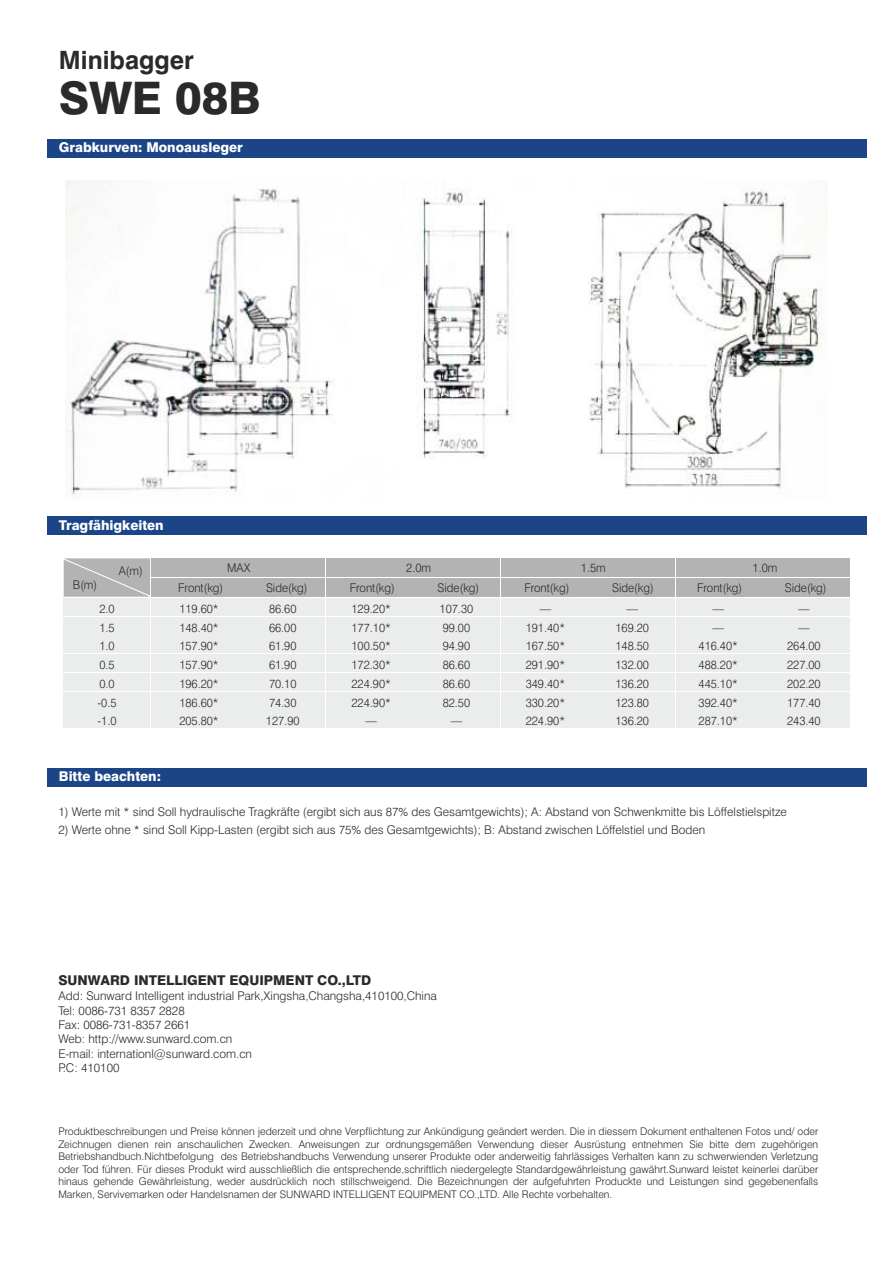
<style>
.page{position:relative;width:893px;height:1263px;background:#fff}
.page>*{position:absolute;margin:0;border:0;box-sizing:border-box;transform-origin:0 0}
.t1{font:800 44.85px "Swiss 721 BT";color:#2b2929}
.t2{font:700 25.2px "Swiss 721 BT";color:#2b2929}
.t3{font:800 13.5px "Swiss 721 BT";color:#fff}
.t4{font:800 13.5px "Swiss 721 BT";color:#2b2929}
.t5{font:300 12px/18.8px "Swiss 721 BT";color:#2b2929;text-align:center;scale:.96 1}
.t6{font:300 12px/14.4px "Swiss 721 BT";color:#2b2929}
.t7{font:300 10.5px/12.6px "Swiss 721 BT";color:#2b2929;text-align:justify}
</style>
<div class="page">
<div style="left:47px;top:139px;width:820px;height:19px;background:#1c4587"></div>
<div style="left:47px;top:768px;width:820px;height:18px;background:#1c4587"></div>
<div style="left:47px;top:517px;width:820px;height:18px;background:#1c4587"></div>
<div style="left:64px;top:673px;width:86px;height:18px;background:#ebeded"></div>
<div style="left:64px;top:692px;width:86px;height:17px;background:#ebeded"></div>
<div style="left:64px;top:598px;width:86px;height:17px;background:#ebeded"></div>
<div style="left:64px;top:617px;width:86px;height:17px;background:#ebeded"></div>
<div style="left:64px;top:635px;width:86px;height:18px;background:#ebeded"></div>
<div style="left:64px;top:654px;width:86px;height:18px;background:#ebeded"></div>
<svg style="left:64px;top:558px;width:86px;height:39px;background:#b6b6b6"></svg>
<div style="left:151px;top:673px;width:87px;height:18px;background:#ebeded"></div>
<div style="left:151px;top:692px;width:87px;height:17px;background:#ebeded"></div>
<div style="left:151px;top:598px;width:87px;height:17px;background:#ebeded"></div>
<div style="left:151px;top:617px;width:87px;height:17px;background:#ebeded"></div>
<div style="left:151px;top:635px;width:87px;height:18px;background:#ebeded"></div>
<div style="left:151px;top:654px;width:87px;height:18px;background:#ebeded"></div>
<div style="left:151px;top:578px;width:87px;height:19px;background:#b3b3b3"></div>
<div style="left:151px;top:558px;width:87px;height:19px;background:#b3b3b3"></div>
<div style="left:239px;top:673px;width:86px;height:18px;background:#ebeded"></div>
<div style="left:239px;top:692px;width:86px;height:17px;background:#ebeded"></div>
<div style="left:239px;top:598px;width:86px;height:17px;background:#ebeded"></div>
<div style="left:239px;top:617px;width:86px;height:17px;background:#ebeded"></div>
<div style="left:239px;top:635px;width:86px;height:18px;background:#ebeded"></div>
<div style="left:239px;top:654px;width:86px;height:18px;background:#ebeded"></div>
<div style="left:239px;top:578px;width:86px;height:19px;background:#b3b3b3"></div>
<div style="left:221px;top:558px;width:104px;height:19px;background:#b3b3b3"></div>
<div style="left:326px;top:673px;width:87px;height:18px;background:#ebeded"></div>
<div style="left:326px;top:692px;width:87px;height:17px;background:#ebeded"></div>
<div style="left:326px;top:598px;width:87px;height:17px;background:#ebeded"></div>
<div style="left:326px;top:617px;width:87px;height:17px;background:#ebeded"></div>
<div style="left:326px;top:635px;width:87px;height:18px;background:#ebeded"></div>
<div style="left:326px;top:654px;width:87px;height:18px;background:#ebeded"></div>
<div style="left:326px;top:578px;width:87px;height:19px;background:#b3b3b3"></div>
<div style="left:326px;top:558px;width:87px;height:19px;background:#b3b3b3"></div>
<div style="left:414px;top:673px;width:86px;height:18px;background:#ebeded"></div>
<div style="left:414px;top:692px;width:86px;height:17px;background:#ebeded"></div>
<div style="left:414px;top:598px;width:86px;height:17px;background:#ebeded"></div>
<div style="left:414px;top:617px;width:86px;height:17px;background:#ebeded"></div>
<div style="left:414px;top:635px;width:86px;height:18px;background:#ebeded"></div>
<div style="left:414px;top:654px;width:86px;height:18px;background:#ebeded"></div>
<div style="left:414px;top:578px;width:86px;height:19px;background:#b3b3b3"></div>
<div style="left:399px;top:558px;width:101px;height:19px;background:#b3b3b3"></div>
<div style="left:764px;top:673px;width:86px;height:18px;background:#ebeded"></div>
<div style="left:764px;top:692px;width:86px;height:17px;background:#ebeded"></div>
<div style="left:764px;top:598px;width:86px;height:17px;background:#ebeded"></div>
<div style="left:764px;top:617px;width:86px;height:17px;background:#ebeded"></div>
<div style="left:764px;top:635px;width:86px;height:18px;background:#ebeded"></div>
<div style="left:764px;top:654px;width:86px;height:18px;background:#ebeded"></div>
<div style="left:764px;top:578px;width:86px;height:19px;background:#b3b3b3"></div>
<div style="left:764px;top:558px;width:86px;height:19px;background:#b3b3b3"></div>
<div style="left:676px;top:673px;width:87px;height:18px;background:#ebeded"></div>
<div style="left:676px;top:692px;width:87px;height:17px;background:#ebeded"></div>
<div style="left:676px;top:598px;width:87px;height:17px;background:#ebeded"></div>
<div style="left:676px;top:617px;width:87px;height:17px;background:#ebeded"></div>
<div style="left:676px;top:635px;width:87px;height:18px;background:#ebeded"></div>
<div style="left:676px;top:654px;width:87px;height:18px;background:#ebeded"></div>
<div style="left:676px;top:578px;width:87px;height:19px;background:#b3b3b3"></div>
<div style="left:676px;top:558px;width:106px;height:19px;background:#b3b3b3"></div>
<div style="left:589px;top:673px;width:86px;height:18px;background:#ebeded"></div>
<div style="left:589px;top:692px;width:86px;height:17px;background:#ebeded"></div>
<div style="left:589px;top:598px;width:86px;height:17px;background:#ebeded"></div>
<div style="left:589px;top:617px;width:86px;height:17px;background:#ebeded"></div>
<div style="left:589px;top:635px;width:86px;height:18px;background:#ebeded"></div>
<div style="left:589px;top:654px;width:86px;height:18px;background:#ebeded"></div>
<div style="left:589px;top:578px;width:86px;height:19px;background:#b3b3b3"></div>
<div style="left:589px;top:558px;width:86px;height:19px;background:#b3b3b3"></div>
<div style="left:501px;top:673px;width:87px;height:18px;background:#ebeded"></div>
<div style="left:501px;top:692px;width:87px;height:17px;background:#ebeded"></div>
<div style="left:501px;top:598px;width:87px;height:17px;background:#ebeded"></div>
<div style="left:501px;top:617px;width:87px;height:17px;background:#ebeded"></div>
<div style="left:501px;top:635px;width:87px;height:18px;background:#ebeded"></div>
<div style="left:501px;top:654px;width:87px;height:18px;background:#ebeded"></div>
<div style="left:501px;top:578px;width:87px;height:19px;background:#b3b3b3"></div>
<div style="left:501px;top:558px;width:109px;height:19px;background:#b3b3b3"></div>
<div style="left:64px;top:711px;width:86px;height:17px;background:#ebeded"></div>
<div style="left:151px;top:711px;width:87px;height:17px;background:#ebeded"></div>
<div style="left:239px;top:711px;width:86px;height:17px;background:#ebeded"></div>
<div style="left:326px;top:711px;width:87px;height:17px;background:#ebeded"></div>
<div style="left:414px;top:711px;width:86px;height:17px;background:#ebeded"></div>
<div style="left:764px;top:711px;width:86px;height:17px;background:#ebeded"></div>
<div style="left:676px;top:711px;width:87px;height:17px;background:#ebeded"></div>
<div style="left:589px;top:711px;width:86px;height:17px;background:#ebeded"></div>
<div style="left:501px;top:711px;width:87px;height:17px;background:#ebeded"></div>
<img style="left:65px;top:180px;width:762px;height:315px">
<h2 class="t2" style="left:59px;top:49px;width:137px">Minibagger</h2>
<h1 class="t1" style="left:59px;top:80px;width:204px">SWE 08B</h1>
<p class="t3" style="left:59px;top:142px;width:186px">Grabkurven: Monoausleger</p>
<p class="t3" style="left:59px;top:519px;width:106px">Tragfähigkeiten</p>
<p class="t5" style="left:73px;top:576px;width:27px">B(m)</p>
<p class="t5" style="left:119px;top:563px;width:26px">A(m)</p>
<p class="t5" style="left:227px;top:560px;width:26px">MAX</p>
<p class="t5" style="left:406px;top:560px;width:27px">2.0m</p>
<p class="t5" style="left:581px;top:560px;width:27px">1.5m</p>
<p class="t5" style="left:752px;top:560px;width:27px">1.0m</p>
<p class="t5" style="left:178px;top:579px;width:48px">Front(kg)</p>
<p class="t5" style="left:266px;top:579px;width:45px">Side(kg)</p>
<p class="t5" style="left:350px;top:579px;width:48px">Front(kg)</p>
<p class="t5" style="left:438px;top:579px;width:45px">Side(kg)</p>
<p class="t5" style="left:524px;top:579px;width:48px">Front(kg)</p>
<p class="t5" style="left:612px;top:579px;width:45px">Side(kg)</p>
<p class="t5" style="left:697px;top:579px;width:48px">Front(kg)</p>
<p class="t5" style="left:785px;top:579px;width:45px">Side(kg)</p>
<p class="t5" style="left:98px;top:600px;width:21px;text-align:left">2.0<br>1.5<br>1.0<br>0.5<br>0.0 -0.5 -1.0</p>
<p class="t5" style="left:266px;top:600px;width:37px;text-align:left">86.60<br>66.00<br>61.90<br>61.90<br>70.10<br>74.30<br>127.90</p>
<p class="t5" style="left:351px;top:600px;width:43px">129.20*<br>177.10*<br>100.50*<br>172.30*<br>224.90*<br>224.90* —</p>
<p class="t5" style="left:440px;top:600px;width:37px">107.30<br>99.00<br>94.90<br>86.60<br>86.60<br>82.50 —</p>
<p class="t5" style="left:526px;top:600px;width:43px">—<br>191.40*<br>167.50*<br>291.90*<br>349.40*<br>330.20*<br>224.90*</p>
<p class="t5" style="left:615px;top:600px;width:37px">—<br>169.20<br>148.50<br>132.00<br>136.20<br>123.80<br>136.20</p>
<p class="t5" style="left:699px;top:600px;width:43px">—<br>—<br>416.40*<br>488.20*<br>445.10*<br>392.40*<br>287.10*</p>
<p class="t5" style="left:787px;top:600px;width:37px">—<br>—<br>264.00<br>227.00<br>202.20<br>177.40<br>243.40</p>
<p class="t5" style="left:179px;top:600px;width:43px;text-align:justify">119.60* 148.40* 157.90* 157.90* 196.20* 186.60* 205.80*</p>
<p class="t3" style="left:59px;top:770px;width:104px">Bitte beachten:</p>
<p class="t6" style="left:58px;top:805px;width:730px">1) Werte mit * sind Soll hydraulische Tragkräfte (ergibt sich aus 87% des Gesamtgewichts); A: Abstand von Schwenkmitte bis Löffelstielspitze</p>
<p class="t6" style="left:58px;top:824px;width:648px">2) Werte ohne * sind Soll Kipp-Lasten (ergibt sich aus 75% des Gesamtgewichts); B: Abstand zwischen Löffelstiel und Boden</p>
<p class="t4" style="left:58px;top:975px;width:315px">SUNWARD INTELLIGENT EQUIPMENT CO.,LTD</p>
<p class="t6" style="left:58px;top:990px;width:380px">Add: Sunward Intelligent industrial Park,Xingsha,Changsha,410100,China Tel: 0086-731 8357 2828<br>Fax: 0086-731-8357 2661<br>Web: http://www.sunward.com.cn<br>E-mail: internationl@sunward.com.cn<br>P.C: 410100</p>
<p class="t7" style="left:58px;top:1126px;width:761px">Produktbeschreibungen und Preise können jederzeit und ohne Verpflichtung zur Ankündigung geändert werden. Die in diessem Dokument enthaltenen Fotos und/ oder Zeichnugen dienen rein anschaulichen Zwecken. Anweisungen zur ordnungsgemäßen Verwendung dieser Ausrüstung entnehmen Sie bitte dem zugehörigen Betriebshandbuch.Nichtbefolgung des Betriebshandbuchs Verwendung unserer Produkte oder anderweitig fahrlässiges Verhalten kann zu schwerwienden Verletzung oder Tod führen. Für dieses Produkt wird ausschließlich die entsprechende,schriftlich niedergelegte Standardgewährleistung gawährt.Sunward leistet keinerlei darüber hinaus gehende Gewährleistung, weder ausdrücklich noch stillschweigend. Die Bezeichnungen der aufgefuhrten Produckte und Leistungen sind gegebenenfalls Marken, Servivemarken oder Handelsnamen der SUNWARD INTELLIGENT EQUIPMENT CO.,LTD. Alle Rechte vorbehalten.</p>
</div>
